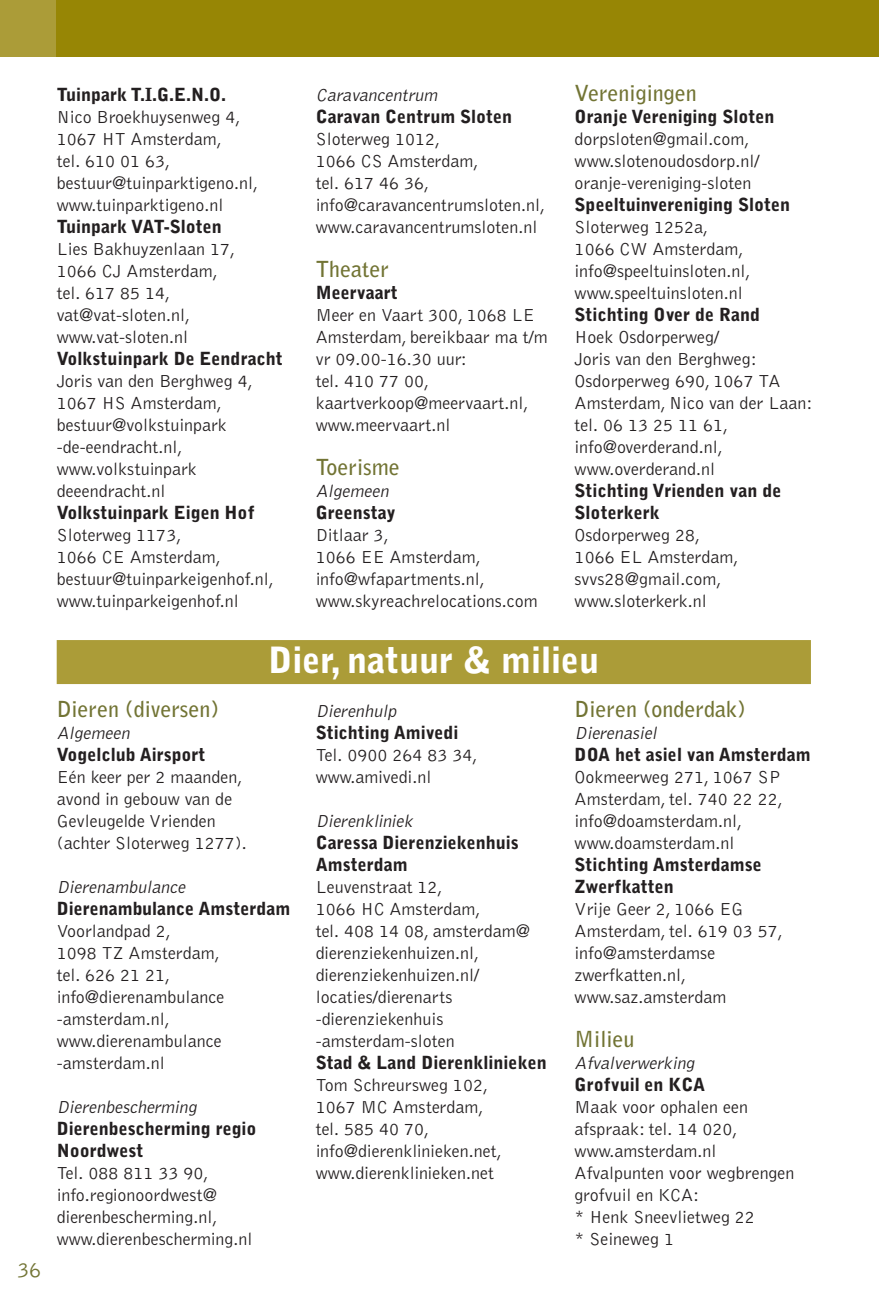
<style>
.page{position:relative;width:879px;height:1304px;background:#fff}
.page>*{position:absolute;margin:0;border:0;box-sizing:border-box;transform-origin:0 0}
.KOP_REDACTIE{font:900 36px "Bell Gothic Std";color:#fff}
.PLATTE_tekst{font:700 22px "Bell Gothic Std";color:#727434}
.t1{font:300 22px "Bell Gothic Std";color:#727434}
.PLATTE_tekst-2{font:300 18px/22px "Bell Gothic Std";color:#231f20}
.PLATTE_tekst-3{font:900 18px/22px "Bell Gothic Std";color:#231f20}
.PLATTE_tekst-4{font:italic 300 18px "Bell Gothic Std";color:#231f20}
</style>
<div class="page">
<div style="left:0;top:0;width:57px;height:57px;background:#ab9c38"></div>
<div style="left:57px;top:0;width:822px;height:57px;background:#978605"></div>
<div style="left:57px;top:640px;width:754px;height:44px;background:#ab9c38"></div>
<p class="t1" style="left:17px;top:1258px;width:26px">36</p>
<p class="PLATTE_tekst" style="left:574px;top:79px;width:124px">Verenigingen</p>
<p class="PLATTE_tekst-3" style="left:574px;top:105px;width:201px">Oranje Vereniging Sloten</p>
<p class="PLATTE_tekst-2" style="left:574px;top:128px;width:186px">dorpsloten@gmail.com, www.slotenoudosdorp.nl/ oranje-vereniging-sloten</p>
<p class="PLATTE_tekst-3" style="left:574px;top:193px;width:217px">Speeltuinvereniging Sloten</p>
<p class="PLATTE_tekst-2" style="left:574px;top:216px;width:177px">Sloterweg 1252a,<br>1066 CW Amsterdam, info@speeltuinsloten.nl, www.speeltuinsloten.nl</p>
<p class="PLATTE_tekst-3" style="left:574px;top:303px;width:187px">Stichting Over de Rand</p>
<p class="PLATTE_tekst-2" style="left:574px;top:326px;width:239px">Hoek Osdorperweg/<br>Joris van den Berghweg:<br>Osdorperweg 690, 1067 TA<br>Amsterdam, Nico van der Laan: tel. 06 13 25 11 61, info@overderand.nl, www.overderand.nl</p>
<p class="PLATTE_tekst-3" style="left:574px;top:479px;width:208px">Stichting Vrienden van de<br>Sloterkerk</p>
<p class="PLATTE_tekst-2" style="left:574px;top:524px;width:165px">Osdorperweg 28,<br>1066 EL Amsterdam, svvs28@gmail.com, www.sloterkerk.nl</p>
<p class="KOP_REDACTIE" style="left:268px;top:639px;width:332px">Dier, natuur &amp; milieu</p>
<p class="PLATTE_tekst-3" style="left:57px;top:83px;width:171px">Tuinpark T.I.G.E.N.O.</p>
<p class="PLATTE_tekst-2" style="left:57px;top:106px;width:203px">Nico Broekhuysenweg 4,<br>1067 HT Amsterdam,<br>tel. 610 01 63, bestuur@tuinparktigeno.nl, www.tuinparktigeno.nl</p>
<p class="PLATTE_tekst-3" style="left:57px;top:215px;width:166px">Tuinpark VAT-Sloten</p>
<p class="PLATTE_tekst-2" style="left:57px;top:238px;width:180px">Lies Bakhuyzenlaan 17,<br>1066 CJ Amsterdam, tel. 617 85 14, vat@vat-sloten.nl, www.vat-sloten.nl</p>
<p class="PLATTE_tekst-3" style="left:57px;top:347px;width:227px">Volkstuinpark De Eendracht</p>
<p class="PLATTE_tekst-2" style="left:57px;top:370px;width:198px">Joris van den Berghweg 4,<br>1067 HS Amsterdam, bestuur@volkstuinpark -de-eendracht.nl, www.volkstuinpark deeendracht.nl</p>
<p class="PLATTE_tekst-3" style="left:57px;top:501px;width:199px">Volkstuinpark Eigen Hof</p>
<p class="PLATTE_tekst-2" style="left:57px;top:524px;width:219px">Sloterweg 1173,<br>1066 CE Amsterdam, bestuur@tuinparkeigenhof.nl, www.tuinparkeigenhof.nl</p>
<p class="PLATTE_tekst-4" style="left:316px;top:85px;width:127px">Caravancentrum</p>
<p class="PLATTE_tekst-3" style="left:316px;top:105px;width:198px">Caravan Centrum Sloten</p>
<p class="PLATTE_tekst-2" style="left:316px;top:128px;width:231px">Sloterweg 1012,<br>1066 CS Amsterdam,<br>tel. 617 46 36, info@caravancentrumsloten.nl, www.caravancentrumsloten.nl</p>
<p class="PLATTE_tekst" style="left:316px;top:255px;width:75px">Theater</p>
<p class="PLATTE_tekst-3" style="left:316px;top:281px;width:84px">Meervaart</p>
<p class="PLATTE_tekst-2" style="left:316px;top:304px;width:234px">Meer en Vaart 300, 1068 LE<br>Amsterdam, bereikbaar ma t/m vr 09.00-16.30 uur:<br>tel. 410 77 00, kaartverkoop@meervaart.nl, www.meervaart.nl</p>
<p class="PLATTE_tekst" style="left:316px;top:453px;width:86px">Toerisme</p>
<p class="PLATTE_tekst-4" style="left:316px;top:481px;width:78px">Algemeen</p>
<p class="PLATTE_tekst-3" style="left:316px;top:501px;width:82px">Greenstay</p>
<p class="PLATTE_tekst-2" style="left:316px;top:524px;width:224px">Ditlaar 3,<br>1066 EE Amsterdam, info@wfapartments.nl, www.skyreachrelocations.com</p>
<p class="PLATTE_tekst" style="left:57px;top:695px;width:164px">Dieren (diversen)</p>
<p class="PLATTE_tekst-4" style="left:57px;top:723px;width:78px">Algemeen</p>
<p class="PLATTE_tekst-3" style="left:57px;top:743px;width:150px">Vogelclub Airsport</p>
<p class="PLATTE_tekst-2" style="left:57px;top:766px;width:192px">Eén keer per 2 maanden, avond in gebouw van de<br>Gevleugelde Vrienden (achter Sloterweg 1277).</p>
<p class="PLATTE_tekst-4" style="left:57px;top:877px;width:134px">Dierenambulance</p>
<p class="PLATTE_tekst-3" style="left:57px;top:897px;width:235px">Dierenambulance Amsterdam</p>
<p class="PLATTE_tekst-2" style="left:57px;top:920px;width:169px">Voorlandpad 2,<br>1098 TZ Amsterdam, tel. 626 21 21, info@dierenambulance -amsterdam.nl, www.dierenambulance -amsterdam.nl</p>
<p class="PLATTE_tekst-4" style="left:57px;top:1097px;width:145px">Dierenbescherming</p>
<p class="PLATTE_tekst-3" style="left:57px;top:1117px;width:201px">Dierenbescherming regio<br>Noordwest</p>
<p class="PLATTE_tekst-2" style="left:57px;top:1162px;width:197px">Tel. 088 811 33 90, info.regionoordwest@ dierenbescherming.nl, www.dierenbescherming.nl</p>
<p class="PLATTE_tekst-4" style="left:316px;top:701px;width:86px">Dierenhulp</p>
<p class="PLATTE_tekst-3" style="left:316px;top:721px;width:144px">Stichting Amivedi</p>
<p class="PLATTE_tekst-2" style="left:316px;top:744px;width:163px">Tel. 0900 264 83 34, www.amivedi.nl</p>
<p class="PLATTE_tekst-4" style="left:316px;top:811px;width:102px">Dierenkliniek</p>
<p class="PLATTE_tekst-3" style="left:316px;top:831px;width:204px">Caressa Dierenziekenhuis<br>Amsterdam</p>
<p class="PLATTE_tekst-2" style="left:316px;top:876px;width:216px">Leuvenstraat 12,<br>1066 HC Amsterdam,<br>tel. 408 14 08, amsterdam@ dierenziekenhuizen.nl, dierenziekenhuizen.nl/ locaties/dierenarts -dierenziekenhuis -amsterdam-sloten</p>
<p class="PLATTE_tekst-3" style="left:316px;top:1051px;width:232px">Stad &amp; Land Dierenklinieken</p>
<p class="PLATTE_tekst-2" style="left:316px;top:1074px;width:187px">Tom Schreursweg 102,<br>1067 MC Amsterdam, tel. 585 40 70, info@dierenklinieken.net, www.dierenklinieken.net</p>
<p class="PLATTE_tekst" style="left:574px;top:695px;width:173px">Dieren (onderdak)</p>
<p class="PLATTE_tekst-4" style="left:574px;top:723px;width:87px">Dierenasiel</p>
<p class="PLATTE_tekst-3" style="left:574px;top:743px;width:238px">DOA het asiel van Amsterdam</p>
<p class="PLATTE_tekst-2" style="left:574px;top:766px;width:210px">Ookmeerweg 271, 1067 SP<br>Amsterdam, tel. 740 22 22, info@doamsterdam.nl, www.doamsterdam.nl</p>
<p class="PLATTE_tekst-3" style="left:574px;top:853px;width:189px">Stichting Amsterdamse<br>Zwerfkatten</p>
<p class="PLATTE_tekst-2" style="left:574px;top:898px;width:210px">Vrije Geer 2, 1066 EG<br>Amsterdam, tel. 619 03 57, info@amsterdamse zwerfkatten.nl, www.saz.amsterdam</p>
<p class="PLATTE_tekst" style="left:574px;top:1025px;width:61px">Milieu</p>
<p class="PLATTE_tekst-4" style="left:574px;top:1053px;width:125px">Afvalverwerking</p>
<p class="PLATTE_tekst-3" style="left:574px;top:1073px;width:132px">Grofvuil en KCA</p>
<p class="PLATTE_tekst-2" style="left:574px;top:1096px;width:175px">Maak voor ophalen een afspraak: tel. 14 020, www.amsterdam.nl</p>
<p class="PLATTE_tekst-2" style="left:574px;top:1162px;width:221px">Afvalpunten voor wegbrengen grofvuil en KCA:</p>
<p class="PLATTE_tekst-2" style="left:574px;top:1206px;width:182px">* Henk Sneevlietweg 22</p>
<p class="PLATTE_tekst-2" style="left:574px;top:1228px;width:101px">* Seineweg 1</p>
</div>
